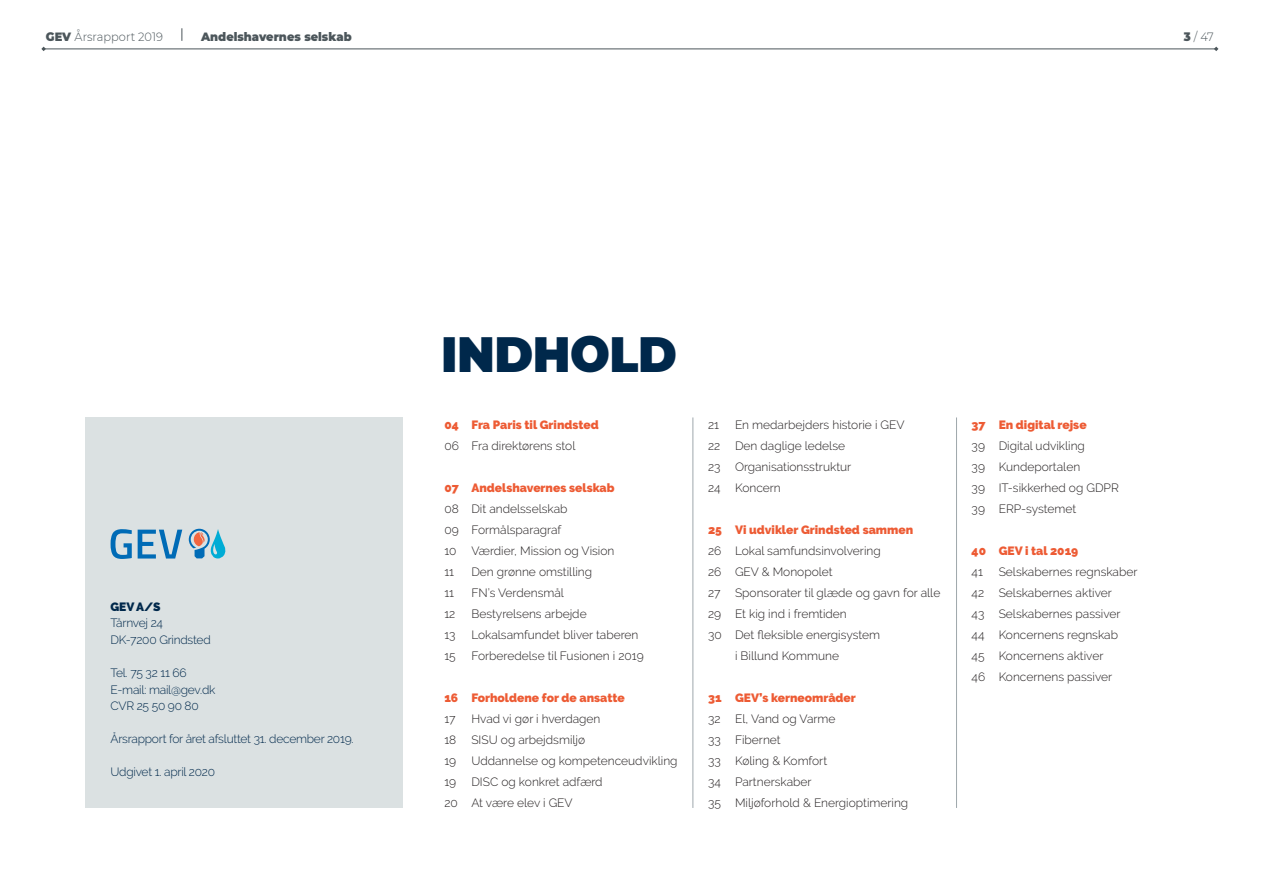
<style>
.page{position:relative;width:1263px;height:893px;background:#fff}
.page>*{position:absolute;margin:0;border:0;box-sizing:border-box;transform-origin:0 0}
.t1{font:900 49.5px "Montserrat";letter-spacing:-.01em;color:#00284b;scale:.95 1}
.t2{font:300 12px/21px "Raleway";color:#231f20}
.t3{font:900 12px "Raleway";color:#ed5b34}
.t4{font:300 12px/16.5px "Raleway";letter-spacing:-.02em;color:#00284b}
.t5{font:300 12px "Montserrat";color:#4c565b;scale:.95 1}
.t6{font:900 12px "Montserrat";color:#4c565b;scale:.95 1}
.t7{font:900 12px "Raleway";color:#00284b}
.s1{font-weight:900}
</style>
<div class="page">
<hr style="left:693px;top:417px;width:1px;height:391px;background:#9ea7ac">
<hr style="left:956px;top:417px;width:1px;height:391px;background:#9ea7ac">
<div style="left:85px;top:417px;width:318px;height:391px;background:#dbe1e2"></div>
<svg style="left:111px;top:529px;width:21px;height:30px"></svg>
<svg style="left:138px;top:530px;width:44px;height:28px"></svg>
<svg style="left:189px;top:529px;width:36px;height:30px"></svg>
<hr style="left:43px;top:49px;width:1173px;height:1px;background:#4c565b">
<svg style="left:41px;top:47px;width:5px;height:4px"></svg>
<svg style="left:1214px;top:47px;width:4px;height:4px"></svg>
<svg style="left:182px;top:28px;width:1px;height:13px"></svg>
<p class="t5" style="left:46px;top:29px;width:125px"><span class="s1">GEV</span> Årsrapport 2019</p>
<p class="t6" style="left:201px;top:28px;width:160px">Andelshavernes selskab</p>
<p class="t5" style="left:1184px;top:29px;width:33px"><span class="s1">3</span> / 47</p>
<p class="t7" style="left:111px;top:600px;width:51px">GEV A/S</p>
<p class="t4" style="left:111px;top:615px;width:102px">Tårnvej 24<br>DK-7200 Grindsted</p>
<p class="t4" style="left:111px;top:664px;width:106px">Tel. 75 32 11 66<br>E-mail: mail@gev.dk<br>CVR 25 50 90 80</p>
<p class="t4" style="left:111px;top:730px;width:245px">Årsrapport for året afsluttet 31. december 2019.</p>
<p class="t4" style="left:111px;top:763px;width:106px">Udgivet 1. april 2020</p>
<h1 class="t1" style="left:441px;top:317px;width:250px">INDHOLD</h1>
<p class="t3" style="left:444px;top:418px;width:156px">04 Fra Paris til Grindsted</p>
<p class="t2" style="left:444px;top:435px;width:133px">06 Fra direktørens stol</p>
<p class="t3" style="left:444px;top:481px;width:172px">07 Andelshavernes selskab</p>
<p class="t2" style="left:444px;top:498px;width:172px">08 Dit andelsselskab<br>09 Formålsparagraf<br>10 Værdier, Mission og Vision<br>11</p>
<p class="t2" style="left:471px;top:561px;width:122px">Den grønne omstilling</p>
<p class="t2" style="left:444px;top:582px;width:11px">11</p>
<p class="t2" style="left:471px;top:582px;width:94px">FN’s Verdensmål</p>
<p class="t2" style="left:444px;top:603px;width:12px">12</p>
<p class="t2" style="left:471px;top:603px;width:117px">Bestyrelsens arbejde</p>
<p class="t2" style="left:444px;top:624px;width:13px">13</p>
<p class="t2" style="left:471px;top:624px;width:168px">Lokalsamfundet bliver taberen</p>
<p class="t2" style="left:444px;top:645px;width:13px">15</p>
<p class="t2" style="left:471px;top:645px;width:174px">Forberedelse til Fusionen i 2019</p>
<p class="t3" style="left:444px;top:691px;width:182px">16 Forholdene for de ansatte</p>
<p class="t2" style="left:444px;top:708px;width:13px">17</p>
<p class="t2" style="left:471px;top:708px;width:131px">Hvad vi gør i hverdagen</p>
<p class="t2" style="left:444px;top:729px;width:13px">18</p>
<p class="t2" style="left:471px;top:729px;width:115px">SISU og arbejdsmiljø</p>
<p class="t2" style="left:444px;top:750px;width:13px">19</p>
<p class="t2" style="left:471px;top:750px;width:208px">Uddannelse og kompetenceudvikling</p>
<p class="t2" style="left:444px;top:771px;width:13px">19</p>
<p class="t2" style="left:444px;top:771px;width:160px;text-indent:27px">DISC og konkret adfærd<br>20 At være elev i GEV</p>
<p class="t2" style="left:708px;top:414px;width:198px;text-indent:27px">En medarbejders historie i GEV<br>22 Den daglige ledelse<br>23 Organisationsstruktur<br>24 Koncern</p>
<p class="t3" style="left:708px;top:523px;width:207px">25 Vi udvikler Grindsted sammen</p>
<p class="t2" style="left:708px;top:540px;width:174px">26 Lokal samfundsinvolvering</p>
<p class="t2" style="left:708px;top:561px;width:126px">26 GEV &amp; Monopolet</p>
<p class="t2" style="left:708px;top:582px;width:234px">27 Sponsorater til glæde og gavn for alle</p>
<p class="t2" style="left:708px;top:603px;width:140px">29 Et kig ind i fremtiden</p>
<p class="t2" style="left:708px;top:624px;width:174px">30 Det fleksible energisystem</p>
<p class="t2" style="left:735px;top:645px;width:105px">i Billund Kommune</p>
<p class="t3" style="left:708px;top:691px;width:149px">31 GEV’s kerneområder</p>
<p class="t2" style="left:708px;top:708px;width:202px">32 El, Vand og Varme<br>33 Fibernet<br>33 Køling &amp; Komfort<br>34 Partnerskaber<br>35 Miljøforhold &amp; Energioptimering</p>
<p class="t2" style="left:708px;top:414px;width:12px">21</p>
<p class="t3" style="left:972px;top:418px;width:116px">37 En digital rejse</p>
<p class="t2" style="left:972px;top:435px;width:149px">39 Digital udvikling<br>39 Kundeportalen<br>39 IT-sikkerhed og GDPR<br>39 ERP-systemet</p>
<p class="t3" style="left:972px;top:544px;width:108px">40 GEV i tal 2019</p>
<p class="t2" style="left:972px;top:561px;width:13px">41</p>
<p class="t2" style="left:972px;top:561px;width:167px;text-indent:27px">Selskabernes regnskaber<br>42 Selskabernes aktiver<br>43 Selskabernes passiver<br>44 Koncernens regnskab<br>45 Koncernens aktiver<br>46 Koncernens passiver</p>
</div>
